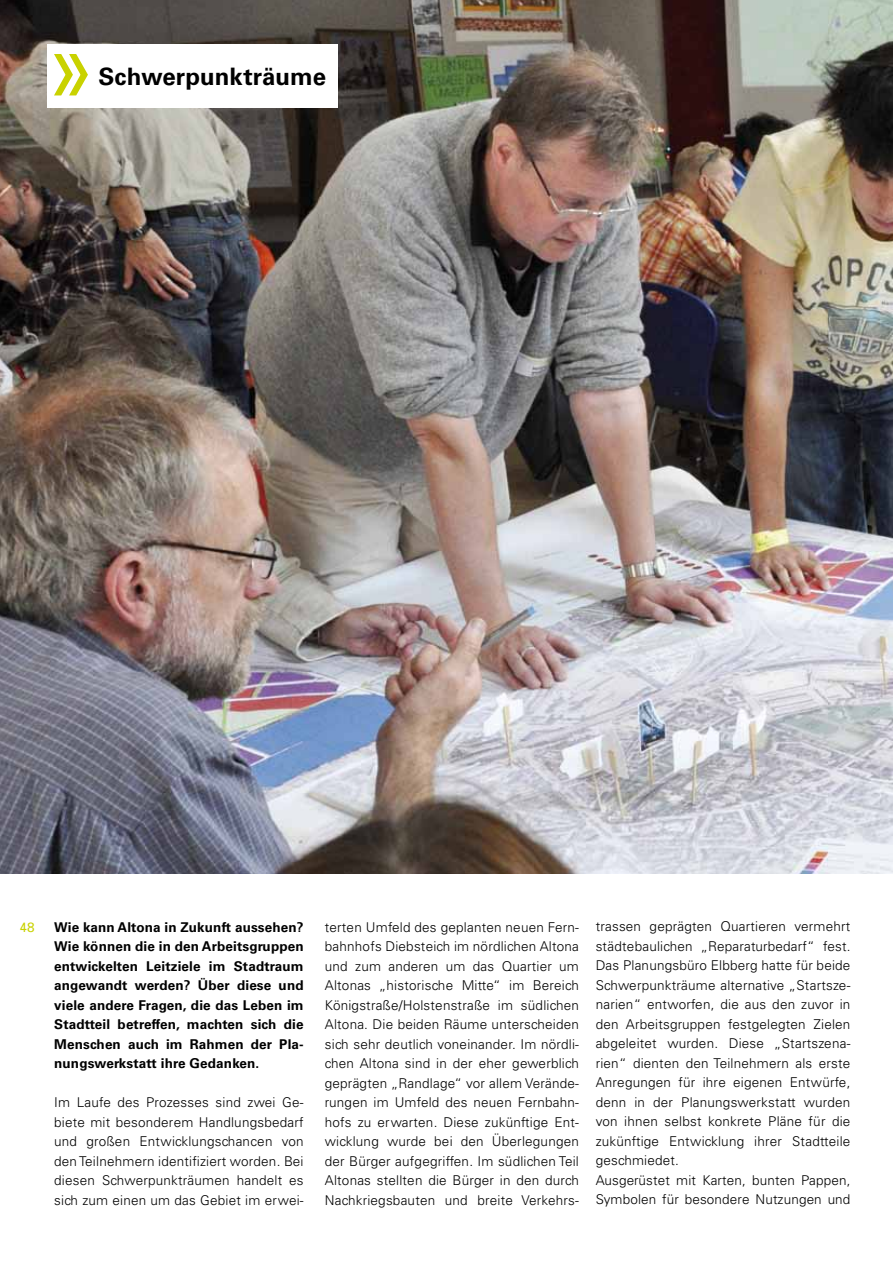
<style>
.page{position:relative;width:893px;height:1263px;background:#fff}
.page>*{position:absolute;margin:0;border:0;box-sizing:border-box;transform-origin:0 0}
.t1{font:700 24px "Univers LT Std";color:#000}
.t2{font:300 13.5px/19.5px "Univers LT Std";letter-spacing:.015em;color:#000;text-align:justify}
.t3{font:700 13.5px/19.5px "Univers LT Std";letter-spacing:.01em;color:#000;text-align:justify}
.t4{font:13.5px "Univers";color:#c9d200}
</style>
<div class="page">
<img style="left:0;top:0;width:893px;height:873px">
<div style="left:47px;top:44px;width:291px;height:64px;background:#fff"></div>
<svg style="left:54px;top:54px;width:34px;height:42px"></svg>
<h1 class="t1" style="left:99px;top:62px;width:229px">Schwerpunkträume</h1>
<p class="t4" style="left:19px;top:918px;width:17px">48</p>
<p class="t3" style="left:54px;top:917px;width:251px">Wie kann Altona in Zukunft aussehen?<br>Wie können die in den Arbeitsgruppen entwickelten Leitziele im Stadtraum angewandt werden? Über diese und viele andere Fragen, die das Leben im Stadtteil betreffen, machten sich die Menschen auch im Rahmen der Pla&shy;nungswerkstatt ihre Gedanken.</p>
<p class="t2" style="left:54px;top:1092px;width:251px">Im Laufe des Prozesses sind zwei Ge&shy;biete mit besonderem Handlungsbedarf und großen Entwicklungschancen von den Teilnehmern identifiziert worden. Bei diesen Schwerpunkträumen handelt es sich zum einen um das Gebiet im erwei-</p>
<p class="t2" style="left:325px;top:917px;width:256px">terten Umfeld des geplanten neuen Fern&shy;bahnhofs Diebsteich im nördlichen Altona und zum anderen um das Quartier um Altonas „historische Mitte“ im Bereich Königstraße/Holstenstraße im südlichen Altona. Die beiden Räume unterscheiden sich sehr deutlich voneinander. Im nördli&shy;chen Altona sind in der eher gewerblich geprägten „Randlage“ vor allem Verände&shy;rungen im Umfeld des neuen Fernbahn&shy;hofs zu erwarten. Diese zukünftige Ent&shy;wicklung wurde bei den Überlegungen der Bürger aufgegriffen. Im südlichen Teil Altonas stellten die Bürger in den durch Nachkriegsbauten und breite Verkehrs-</p>
<p class="t2" style="left:596px;top:917px;width:256px;text-align:left">trassen geprägten Quartieren vermehrt städtebaulichen „Reparaturbedarf“ fest.<br>Das Planungsbüro Elbberg hatte für beide Schwerpunkträume alternative „Startsze&shy;narien“ entworfen, die aus den zuvor in den Arbeitsgruppen festgelegten Zielen abgeleitet wurden. Diese „Startszena&shy;rien“ dienten den Teilnehmern als erste Anregungen für ihre eigenen Entwürfe, denn in der Planungswerkstatt wurden von ihnen selbst konkrete Pläne für die zukünftige Entwicklung ihrer Stadtteile geschmiedet.<br>Ausgerüstet mit Karten, bunten Pappen, Symbolen für besondere Nutzungen und</p>
</div>
